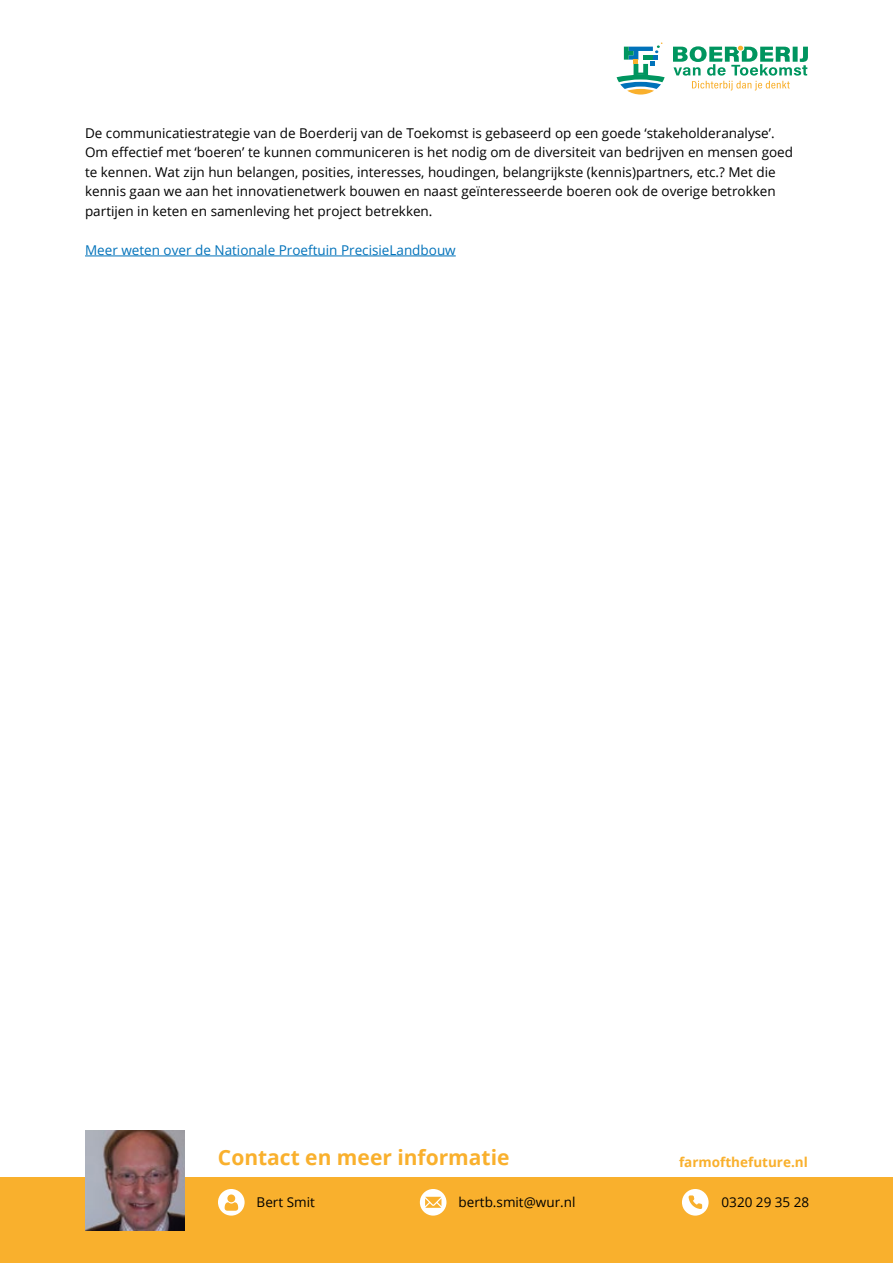
<style>
.page{position:relative;width:893px;height:1263px;background:#fff}
.page>*{position:absolute;margin:0;border:0;box-sizing:border-box;transform-origin:0 0}
.t1{font:700 21px "Open Sans";color:#f9b02d}
.t2{font:13.5px/19.5px "Open Sans";color:#000}
.t3{font:13.5px "Open Sans";color:#0072ba}
.t4{font:700 13.5px "Open Sans";color:#f9b02d}
</style>
<div class="page">
<div style="left:0;top:1178px;width:893px;height:85px;background:#f9b02d"></div>
<svg style="left:218px;top:1189px;width:27px;height:26px"></svg>
<svg style="left:682px;top:1189px;width:27px;height:26px"></svg>
<svg style="left:420px;top:1189px;width:26px;height:26px"></svg>
<svg style="left:673px;top:46px;width:135px;height:44px"></svg>
<svg style="left:617px;top:43px;width:48px;height:52px"></svg>
<img style="left:85px;top:1131px;width:99px;height:99px">
<hr style="left:85px;top:256px;width:371px;height:1px;background:#0072ba">
<p class="t2" style="left:85px;top:123px;width:709px">De communicatiestrategie van de Boerderij van de Toekomst is gebaseerd op een goede ‘stakeholderanalyse’.<br>Om effectief met ‘boeren’ te kunnen communiceren is het nodig om de diversiteit van bedrijven en mensen goed te kennen. Wat zijn hun belangen, posities, interesses, houdingen, belangrijkste (kennis)partners, etc.? Met die kennis gaan we aan het innovatienetwerk bouwen en naast geïnteresseerde boeren ook de overige betrokken partijen in keten en samenleving het project betrekken.</p>
<p class="t3" style="left:85px;top:241px;width:372px">Meer weten over de Nationale Proeftuin PrecisieLandbouw</p>
<h1 class="t1" style="left:218px;top:1142px;width:293px">Contact en meer informatie</h1>
<p class="t4" style="left:679px;top:1152px;width:130px">farmofthefuture.nl</p>
<p class="t2" style="left:257px;top:1192px;width:60px">Bert Smit</p>
<p class="t2" style="left:459px;top:1192px;width:118px">bertb.smit@wur.nl</p>
<p class="t2" style="left:722px;top:1192px;width:89px">0320 29 35 28</p>
</div>
